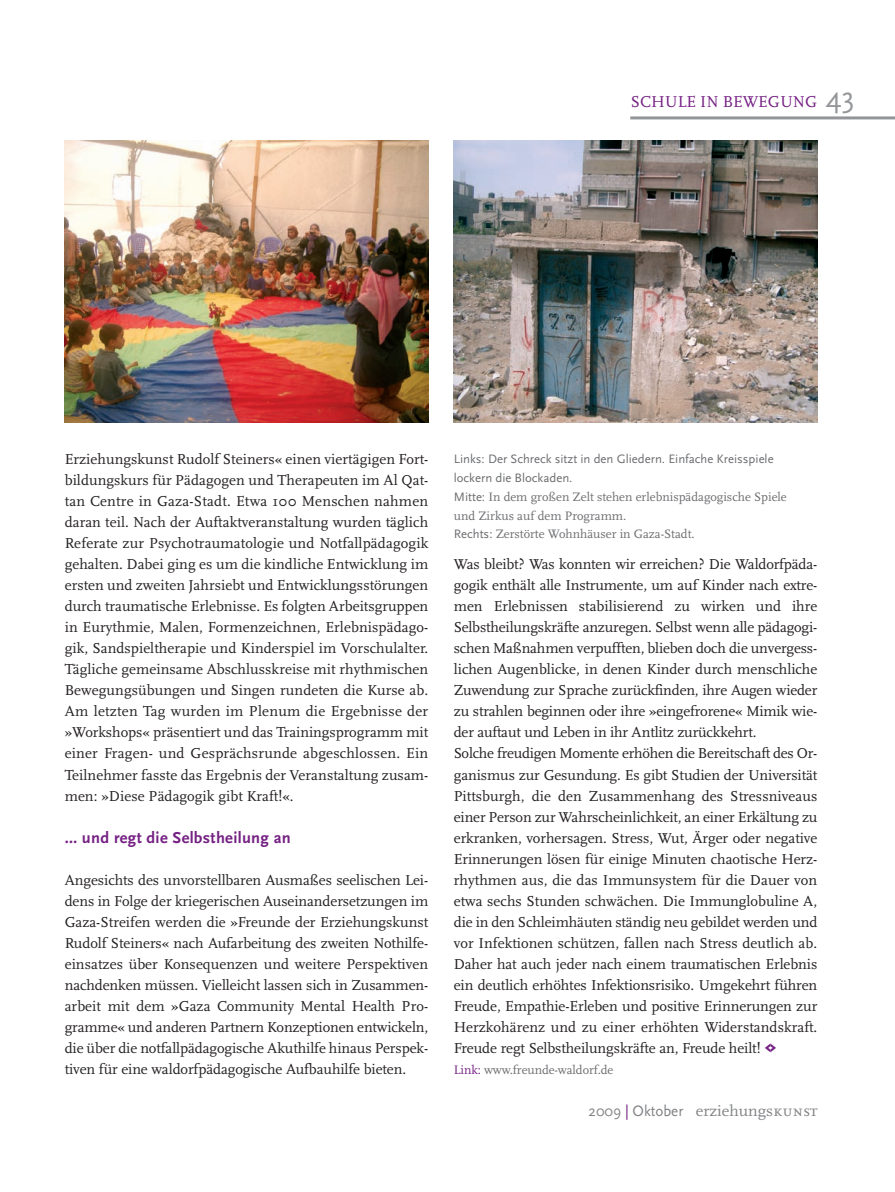
<style>
.page{position:relative;width:895px;height:1192px;background:#fff}
.page>*{position:absolute;margin:0;border:0;box-sizing:border-box;transform-origin:0 0}
.t1{font:700 16.5px "Scala Sans";letter-spacing:.02em;color:#752183}
.t2{font:16.5px "Scala";color:#752183}
.t3{font:15.75px "Scala Sans";color:#808285;scale:.95 1}
.t4{font:15px/21px "Scala";letter-spacing:-.005em;color:#231f20;text-align:justify}
.t5{font:12.75px/18.8px "Scala";color:#6c6d70}
.t6{font:12.75px/18.8px "Scala Sans";color:#6c6d70}
.s1{font-family:"Scala Sans";font-size:30px;color:#939598}
.s2{font-family:"Scala Sans"}
.s3{font-family:"Scala Sans";font-weight:700;font-size:22.5px;color:#752183}
.s4{color:#752183}
.s5{font-family:"Scala";font-size:16.05px}
.s6{font-family:"Scala Caps";font-size:16.05px}
</style>
<div class="page">
<img style="left:64px;top:116px;width:831px;height:307px">
<p class="t2" style="left:631px;top:92px;width:225px">SCHULE IN BEWEGUNG <span class="s1">43</span></p>
<p class="t4" style="left:65px;top:448px;width:365px">Erziehungskunst Rudolf Steiners« einen viertägigen Fort&shy;bildungskurs für Pädagogen und Therapeuten im Al Qat&shy;tan Centre in Gaza-Stadt. Etwa 100 Menschen nahmen daran teil. Nach der Auftaktveranstaltung wurden täglich Referate zur Psychotraumatologie und Notfallpädagogik gehalten. Dabei ging es um die kindliche Entwicklung im ersten und zweiten Jahrsiebt und Entwicklungsstörungen durch traumatische Erlebnisse. Es folgten Arbeitsgruppen in Eurythmie, Malen, Formenzeichnen, Erlebnispädago&shy;gik, Sandspieltherapie und Kinderspiel im Vorschulalter.<br>Tägliche gemeinsame Abschlusskreise mit rhythmischen Bewegungsübungen und Singen rundeten die Kurse ab.<br>Am letzten Tag wurden im Plenum die Ergebnisse der »Workshops« präsentiert und das Trainingsprogramm mit einer Fragen- und Gesprächsrunde abgeschlossen. Ein Teilnehmer fasste das Ergebnis der Veranstaltung zusam&shy;men: »Diese Pädagogik gibt Kraft!«.</p>
<p class="t1" style="left:65px;top:827px;width:228px">… und regt die Selbstheilung an</p>
<p class="t4" style="left:65px;top:868px;width:365px">Angesichts des unvorstellbaren Ausmaßes seelischen Lei&shy;dens in Folge der kriegerischen Auseinandersetzungen im Gaza-Streifen werden die »Freunde der Erziehungskunst Rudolf Steiners« nach Aufarbeitung des zweiten Nothilfe&shy;einsatzes über Konsequenzen und weitere Perspektiven nachdenken müssen. Vielleicht lassen sich in Zusammen&shy;arbeit mit dem »Gaza Community Mental Health Pro&shy;gramme« und anderen Partnern Konzeptionen entwickeln, die über die notfallpädagogische Akuthilfe hinaus Perspek&shy;tiven für eine waldorfpädagogische Aufbauhilfe bieten.</p>
<p class="t6" style="left:454px;top:449px;width:321px">Links: Der Schreck sitzt in den Gliedern. Einfache Kreisspiele lockern die Blockaden.</p>
<p class="t5" style="left:454px;top:487px;width:334px"><span class="s2">Mitte:</span> In dem großen Zelt stehen erlebnispädagogische Spiele und Zirkus auf dem Programm.<br><span class="s2">Rechts:</span> Zerstörte Wohnhäuser in Gaza-Stadt.</p>
<p class="t4" style="left:454px;top:553px;width:365px;text-align:left">Was bleibt? Was konnten wir erreichen? Die Waldorfpäda&shy;gogik enthält alle Instrumente, um auf Kinder nach extre&shy;men Erlebnissen stabilisierend zu wirken und ihre Selbstheilungskräfte anzuregen. Selbst wenn alle pädagogi&shy;schen Maßnahmen verpufften, blieben doch die unvergess&shy;lichen Augenblicke, in denen Kinder durch menschliche Zuwendung zur Sprache zurückfinden, ihre Augen wieder zu strahlen beginnen oder ihre »eingefrorene« Mimik wie&shy;der auftaut und Leben in ihr Antlitz zurückkehrt.<br>Solche freudigen Momente erhöhen die Bereitschaft des Or&shy;ganismus zur Gesundung. Es gibt Studien der Universität Pittsburgh, die den Zusammenhang des Stressniveaus einer Person zur Wahrscheinlichkeit, an einer Erkältung zu erkranken, vorhersagen. Stress, Wut, Ärger oder negative Erinnerungen lösen für einige Minuten chaotische Herz&shy;rhythmen aus, die das Immunsystem für die Dauer von etwa sechs Stunden schwächen. Die Immunglobuline A, die in den Schleimhäuten ständig neu gebildet werden und vor Infektionen schützen, fallen nach Stress deutlich ab.<br>Daher hat auch jeder nach einem traumatischen Erlebnis ein deutlich erhöhtes Infektionsrisiko. Umgekehrt führen Freude, Empathie-Erleben und positive Erinnerungen zur Herzkohärenz und zu einer erhöhten Widerstandskraft.<br>Freude regt Selbstheilungskräfte an, Freude heilt! <span class="s3">‹›</span></p>
<p class="t5" style="left:454px;top:1060px;width:161px"><span class="s4">Link:</span> www.freunde-waldorf.de</p>
<p class="t3" style="left:589px;top:1100px;width:242px">2009 <span class="s4">|</span> Oktober <span class="s5">erziehungs</span><span class="s6">kunst</span></p>
</div>
